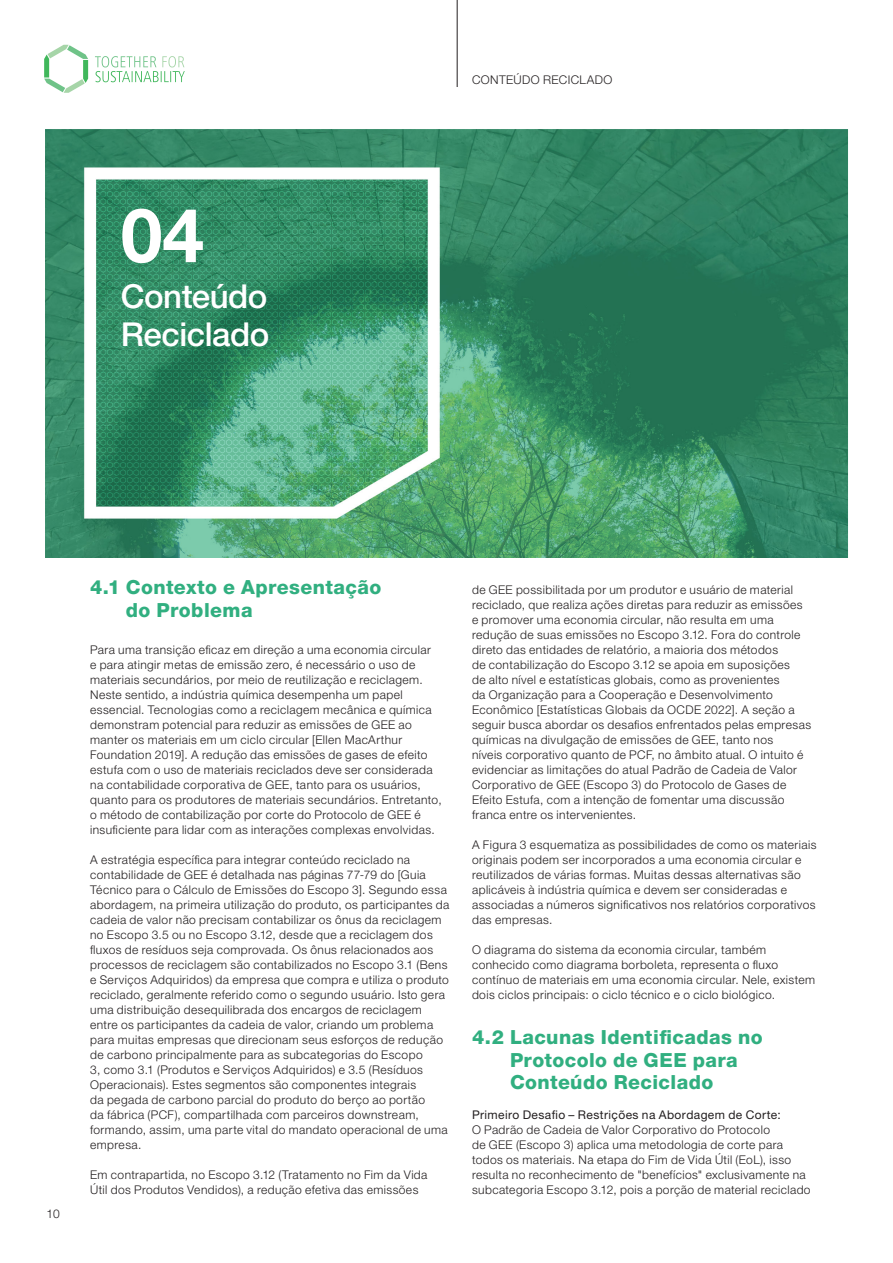
<style>
.page{position:relative;width:893px;height:1263px;background:#fff}
.page>*{position:absolute;margin:0;border:0;box-sizing:border-box;transform-origin:0 0}
.Chapter_title{font:700 75px "Helvetica Neue LT Std";color:#fff}
.Chapter_title-2{font:500 33px/37.5px "Helvetica Neue LT Std";letter-spacing:-.015em;color:#fff}
.Title_w_o_numbering{font:800 19.5px/22.5px "Helvetica Neue LT Std";letter-spacing:.02em;color:#31af80}
.Body{font:300 12px/15px "Helvetica Neue LT Std";letter-spacing:.035em;color:#231f20}
.s1{font-weight:400}
</style>
<div class="page">
<img style="left:45px;top:0;width:803px;height:558px">
<hr style="left:457px;top:0;width:1px;height:87px;background:#231f20">
<svg style="left:44px;top:45px;width:44px;height:48px"></svg>
<svg style="left:95px;top:56px;width:90px;height:26px"></svg>
<p class="Chapter_title" style="left:121px;top:189px;width:85px">04</p>
<p class="Chapter_title-2" style="left:121px;top:277px;width:150px">Conteúdo<br>Reciclado</p>
<p class="Body" style="left:472px;top:72px;width:142px">CONTEÚDO RECICLADO</p>
<p class="Body" style="left:46px;top:1206px;width:15px">10</p>
<p class="Title_w_o_numbering" style="left:126px;top:576px;width:257px;text-indent:-36px">4.1 Contexto e Apresentação do Problema</p>
<p class="Body" style="left:90px;top:642px;width:353px">Para uma transição eficaz em direção a uma economia circular<br>e para atingir metas de emissão zero, é necessário o uso de materiais secundários, por meio de reutilização e reciclagem.<br>Neste sentido, a indústria química desempenha um papel essencial. Tecnologias como a reciclagem mecânica e química demonstram potencial para reduzir as emissões de GEE ao manter os materiais em um ciclo circular [Ellen MacArthur Foundation 2019]. A redução das emissões de gases de efeito estufa com o uso de materiais reciclados deve ser considerada na contabilidade corporativa de GEE, tanto para os usuários, quanto para os produtores de materiais secundários. Entretanto, o método de contabilização por corte do Protocolo de GEE é insuficiente para lidar com as interações complexas envolvidas.</p>
<p class="Body" style="left:90px;top:852px;width:361px">A estratégia específica para integrar conteúdo reciclado na contabilidade de GEE é detalhada nas páginas 77-79 do [Guia Técnico para o Cálculo de Emissões do Escopo 3]. Segundo essa abordagem, na primeira utilização do produto, os participantes da cadeia de valor não precisam contabilizar os ônus da reciclagem no Escopo 3.5 ou no Escopo 3.12, desde que a reciclagem dos fluxos de resíduos seja comprovada. Os ônus relacionados aos processos de reciclagem são contabilizados no Escopo 3.1 (Bens e Serviços Adquiridos) da empresa que compra e utiliza o produto reciclado, geralmente referido como o segundo usuário. Isto gera uma distribuição desequilibrada dos encargos de reciclagem entre os participantes da cadeia de valor, criando um problema para muitas empresas que direcionam seus esforços de redução de carbono principalmente para as subcategorias do Escopo<br>3, como 3.1 (Produtos e Serviços Adquiridos) e 3.5 (Resíduos Operacionais). Estes segmentos são componentes integrais<br>da pegada de carbono parcial do produto do berço ao portão<br>da fábrica (PCF), compartilhada com parceiros downstream, formando, assim, uma parte vital do mandato operacional de uma empresa.</p>
<p class="Body" style="left:90px;top:1167px;width:339px">Em contrapartida, no Escopo 3.12 (Tratamento no Fim da Vida<br>Útil dos Produtos Vendidos), a redução efetiva das emissões</p>
<p class="Body" style="left:472px;top:582px;width:341px">de GEE possibilitada por um produtor e usuário de material reciclado, que realiza ações diretas para reduzir as emissões e promover uma economia circular, não resulta em uma redução de suas emissões no Escopo 3.12. Fora do controle direto das entidades de relatório, a maioria dos métodos<br>de contabilização do Escopo 3.12 se apoia em suposições<br>de alto nível e estatísticas globais, como as provenientes<br>da Organização para a Cooperação e Desenvolvimento Econômico [Estatísticas Globais da OCDE 2022]. A seção a seguir busca abordar os desafios enfrentados pelas empresas químicas na divulgação de emissões de GEE, tanto nos<br>níveis corporativo quanto de PCF, no âmbito atual. O intuito é evidenciar as limitações do atual Padrão de Cadeia de Valor Corporativo de GEE (Escopo 3) do Protocolo de Gases de Efeito Estufa, com a intenção de fomentar uma discussão franca entre os intervenientes.</p>
<p class="Body" style="left:472px;top:837px;width:346px">A Figura 3 esquematiza as possibilidades de como os materiais originais podem ser incorporados a uma economia circular e reutilizados de várias formas. Muitas dessas alternativas são aplicáveis à indústria química e devem ser consideradas e associadas a números significativos nos relatórios corporativos das empresas.</p>
<p class="Body" style="left:472px;top:942px;width:345px">O diagrama do sistema da economia circular, também conhecido como diagrama borboleta, representa o fluxo contínuo de materiais em uma economia circular. Nele, existem dois ciclos principais: o ciclo técnico e o ciclo biológico.</p>
<p class="Title_w_o_numbering" style="left:510px;top:1026px;width:254px;text-indent:-38px">4.2 Lacunas Identificadas no<br>Protocolo de GEE para<br>Conteúdo Reciclado</p>
<p class="Body" style="left:472px;top:1107px;width:340px"><span class="s1">Primeiro Desafio – Restrições na Abordagem de Corte:<br></span>O Padrão de Cadeia de Valor Corporativo do Protocolo<br>de GEE (Escopo 3) aplica uma metodologia de corte para todos os materiais. Na etapa do Fim de Vida Útil (EoL), isso resulta no reconhecimento de "benefícios" exclusivamente na subcategoria Escopo 3.12, pois a porção de material reciclado</p>
</div>
